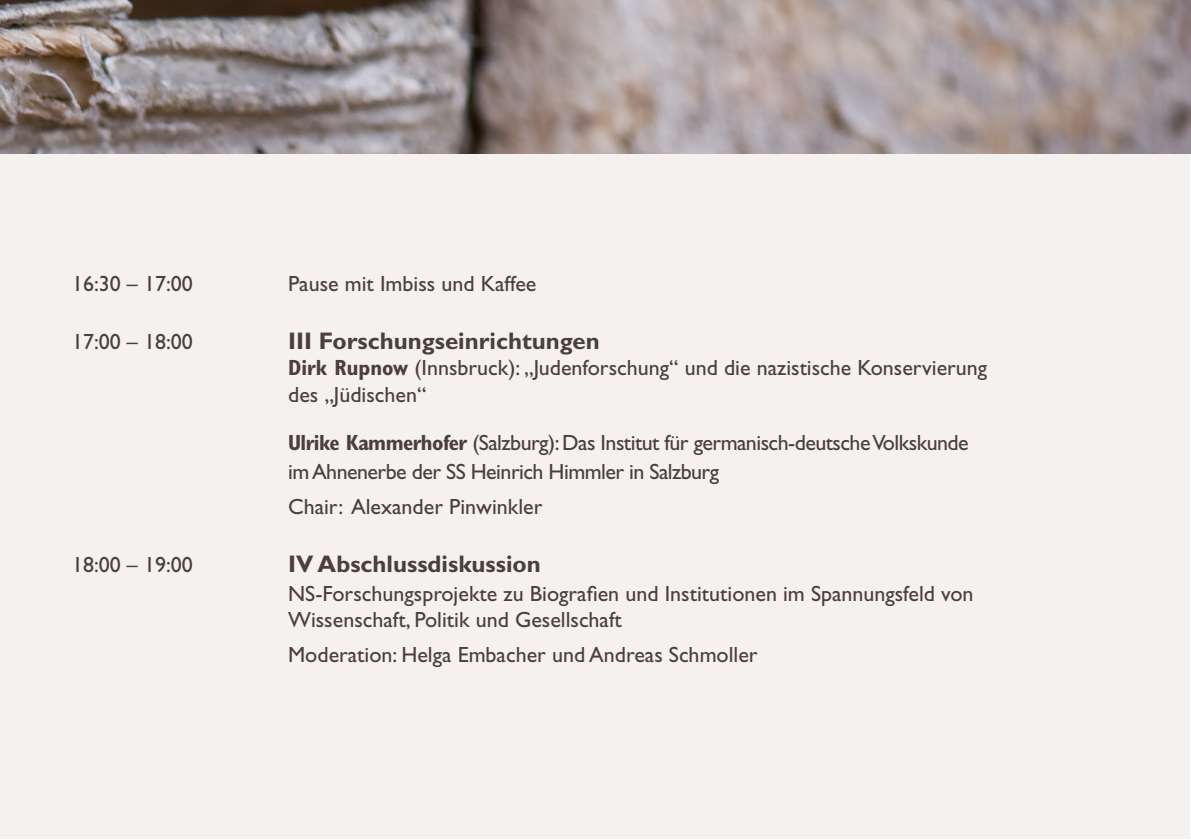
<style>
.page{position:relative;width:1191px;height:840px;background:#fff}
.page>*{position:absolute;margin:0;border:0;box-sizing:border-box;transform-origin:0 0}
.t1{font:700 24px "Gill Sans";color:#4d3d40}
.t2{font:22px/26.4px "Gill Sans";color:#4d3d40}
.t3{font:22px "Gill Sans";letter-spacing:-.025em;color:#4d3d40}
.s1{font-weight:700;font-stretch:condensed}
</style>
<div class="page">
<div style="left:0;top:153px;width:1191px;height:686px;background:#f4f1ef"></div>
<img style="left:0;top:0;width:1191px;height:153px">
<p class="t2" style="left:72px;top:271px;width:122px">16:30 – 17:00</p>
<p class="t2" style="left:288px;top:271px;width:250px">Pause mit Imbiss und Kaffee</p>
<p class="t2" style="left:72px;top:328px;width:122px">17:00 – 18:00</p>
<p class="t1" style="left:288px;top:326px;width:313px">III Forschungseinrichtungen</p>
<p class="t2" style="left:288px;top:355px;width:701px"><span class="s1">Dirk Rupnow</span> (Innsbruck): „Judenforschung“ und die nazistische Konservierung</p>
<p class="t2" style="left:288px;top:381px;width:140px">des „Jüdischen“</p>
<p class="t3" style="left:288px;top:430px;width:682px"><span class="s1">Ulrike Kammerhofer</span> (Salzburg): Das Institut für germanisch-deutsche Volkskunde</p>
<p class="t3" style="left:288px;top:459px;width:432px">im Ahnenerbe der SS Heinrich Himmler in Salzburg</p>
<p class="t2" style="left:288px;top:493px;width:256px">Chair: Alexander Pinwinkler</p>
<p class="t2" style="left:72px;top:551px;width:122px">18:00 – 19:00</p>
<p class="t1" style="left:288px;top:549px;width:254px">IV Abschlussdiskussion</p>
<p class="t2" style="left:288px;top:579px;width:687px">NS-Forschungsprojekte zu Biografien und Institutionen im Spannungsfeld von<br>Wissenschaft, Politik und Gesellschaft</p>
<p class="t2" style="left:288px;top:641px;width:471px">Moderation: Helga Embacher und Andreas Schmoller</p>
</div>
